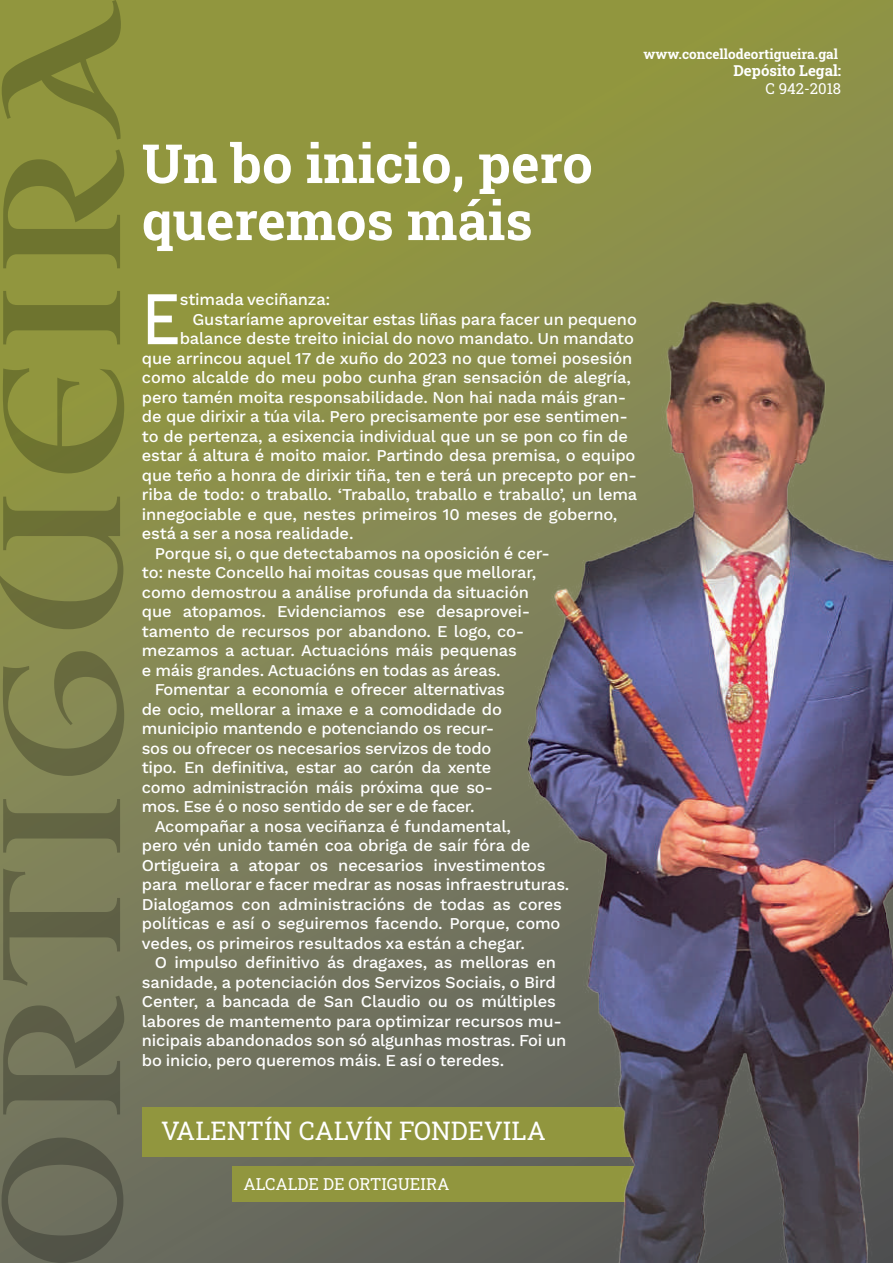
<style>
.page{position:relative;width:893px;height:1263px;background:#fff}
.page>*{position:absolute;margin:0;border:0;box-sizing:border-box;transform-origin:0 0}
.t1{font:500 75.6px "Work Sans";color:#fff;scale:.8 1}
.t2{font:700 54px/57px "Roboto Slab";color:#fff}
.t3{font:25.5px "Roboto Slab";color:#fff}
.t4{font:500 16.5px "Work Sans";letter-spacing:-.01em;color:#fff}
.t5{font:16.5px "Roboto Slab";color:#fff}
.t6{font:700 15px "Roboto Slab";color:#fff}
.t7{font:15px "Roboto Slab";color:#fff}
.t8{font:700 13.5px "Roboto Slab";color:#fff}
</style>
<div class="page">
<div style="left:0;top:0;width:893px;height:1263px;background:linear-gradient(to bottom,#989d40,#6a6b65)"></div>
<svg style="left:0;top:0;width:124px;height:1263px;background:#7b7f47"></svg>
<div style="left:142px;top:1107px;width:518px;height:50px;background:#91963e"></div>
<div style="left:233px;top:1166px;width:427px;height:35px;background:#91963e"></div>
<img style="left:509px;top:285px;width:384px;height:978px">
<h2 class="t2" style="left:142px;top:134px;width:452px">Un bo inicio, pero queremos máis</h2>
<p class="t8" style="left:643px;top:45px;width:196px">www.concellodeortigueira.gal</p>
<p class="t6" style="left:733px;top:60px;width:109px">Depósito Legal:</p>
<p class="t7" style="left:765px;top:78px;width:77px">C 942-2018</p>
<h1 class="t1" style="left:142px;top:261px;width:50px">E</h1>
<p class="t4" style="left:180px;top:287px;width:152px">stimada veciñanza:</p>
<p class="t4" style="left:193px;top:306px;width:446px">Gustaríame aproveitar estas liñas para facer un pequeno</p>
<p class="t4" style="left:180px;top:326px;width:456px">balance deste treito inicial do novo mandato. Un mandato</p>
<p class="t4" style="left:142px;top:345px;width:492px">que arrincou aquel 17 de xuño do 2023 no que tomei posesión</p>
<p class="t4" style="left:142px;top:365px;width:491px">como alcalde do meu pobo cunha gran sensación de alegría,</p>
<p class="t4" style="left:142px;top:385px;width:486px">pero tamén moita responsabilidade. Non hai nada máis gran-</p>
<p class="t4" style="left:142px;top:404px;width:488px">de que dirixir a túa vila. Pero precisamente por ese sentimen-</p>
<p class="t4" style="left:142px;top:424px;width:488px">to de pertenza, a esixencia individual que un se pon co fin de</p>
<p class="t4" style="left:142px;top:443px;width:495px">estar á altura é moito maior. Partindo desa premisa, o equipo</p>
<p class="t4" style="left:142px;top:463px;width:496px">que teño a honra de dirixir tiña, ten e terá un precepto por en-</p>
<p class="t4" style="left:142px;top:482px;width:497px">riba de todo: o traballo. ‘Traballo, traballo e traballo’, un lema</p>
<p class="t4" style="left:142px;top:502px;width:477px">innegociable e que, nestes primeiros 10 meses de goberno,</p>
<p class="t4" style="left:142px;top:521px;width:213px">está a ser a nosa realidade.</p>
<p class="t4" style="left:155px;top:541px;width:397px">Porque si, o que detectabamos na oposición é cer-</p>
<p class="t4" style="left:142px;top:560px;width:396px">to: neste Concello hai moitas cousas que mellorar,</p>
<p class="t4" style="left:142px;top:580px;width:388px">como demostrou a análise profunda da situación</p>
<p class="t4" style="left:142px;top:599px;width:390px">que atopamos. Evidenciamos ese desaprovei-</p>
<p class="t4" style="left:142px;top:619px;width:384px">tamento de recursos por abandono. E logo, co-</p>
<p class="t4" style="left:142px;top:638px;width:376px">mezamos a actuar. Actuacións máis pequenas</p>
<p class="t4" style="left:142px;top:658px;width:360px">e máis grandes. Actuacións en todas as áreas.</p>
<p class="t4" style="left:155px;top:677px;width:352px">Fomentar a economía e ofrecer alternativas</p>
<p class="t4" style="left:142px;top:697px;width:361px">de ocio, mellorar a imaxe e a comodidade do</p>
<p class="t4" style="left:142px;top:716px;width:354px">municipio mantendo e potenciando os recur-</p>
<p class="t4" style="left:142px;top:736px;width:351px">sos ou ofrecer os necesarios servizos de todo</p>
<p class="t4" style="left:142px;top:755px;width:351px">tipo. En definitiva, estar ao carón da xente</p>
<p class="t4" style="left:142px;top:775px;width:353px">como administración máis próxima que so-</p>
<p class="t4" style="left:142px;top:794px;width:334px">mos. Ese é o noso sentido de ser e de facer.</p>
<p class="t4" style="left:155px;top:814px;width:358px">Acompañar a nosa veciñanza é fundamental,</p>
<p class="t4" style="left:142px;top:833px;width:390px">pero vén unido tamén coa obriga de saír fóra de</p>
<p class="t4" style="left:142px;top:853px;width:405px">Ortigueira a atopar os necesarios investimentos</p>
<p class="t4" style="left:142px;top:872px;width:429px">para mellorar e facer medrar as nosas infraestruturas.</p>
<p class="t4" style="left:142px;top:892px;width:422px">Dialogamos con administracións de todas as cores</p>
<p class="t4" style="left:142px;top:911px;width:420px">políticas e así o seguiremos facendo. Porque, como</p>
<p class="t4" style="left:142px;top:931px;width:385px">vedes, os primeiros resultados xa están a chegar.</p>
<p class="t4" style="left:155px;top:950px;width:403px">O impulso definitivo ás dragaxes, as melloras en</p>
<p class="t4" style="left:142px;top:970px;width:416px">sanidade, a potenciación dos Servizos Sociais, o Bird</p>
<p class="t4" style="left:142px;top:989px;width:416px">Center, a bancada de San Claudio ou os múltiples</p>
<p class="t4" style="left:142px;top:1009px;width:421px">labores de mantemento para optimizar recursos mu-</p>
<p class="t4" style="left:142px;top:1028px;width:426px">nicipais abandonados son só algunhas mostras. Foi un</p>
<p class="t4" style="left:142px;top:1048px;width:364px">bo inicio, pero queremos máis. E así o teredes.</p>
<h3 class="t3" style="left:161px;top:1113px;width:386px">VALENTÍN CALVÍN FONDEVILA</h3>
<p class="t5" style="left:243px;top:1172px;width:208px">ALCALDE DE ORTIGUEIRA</p>
</div>
